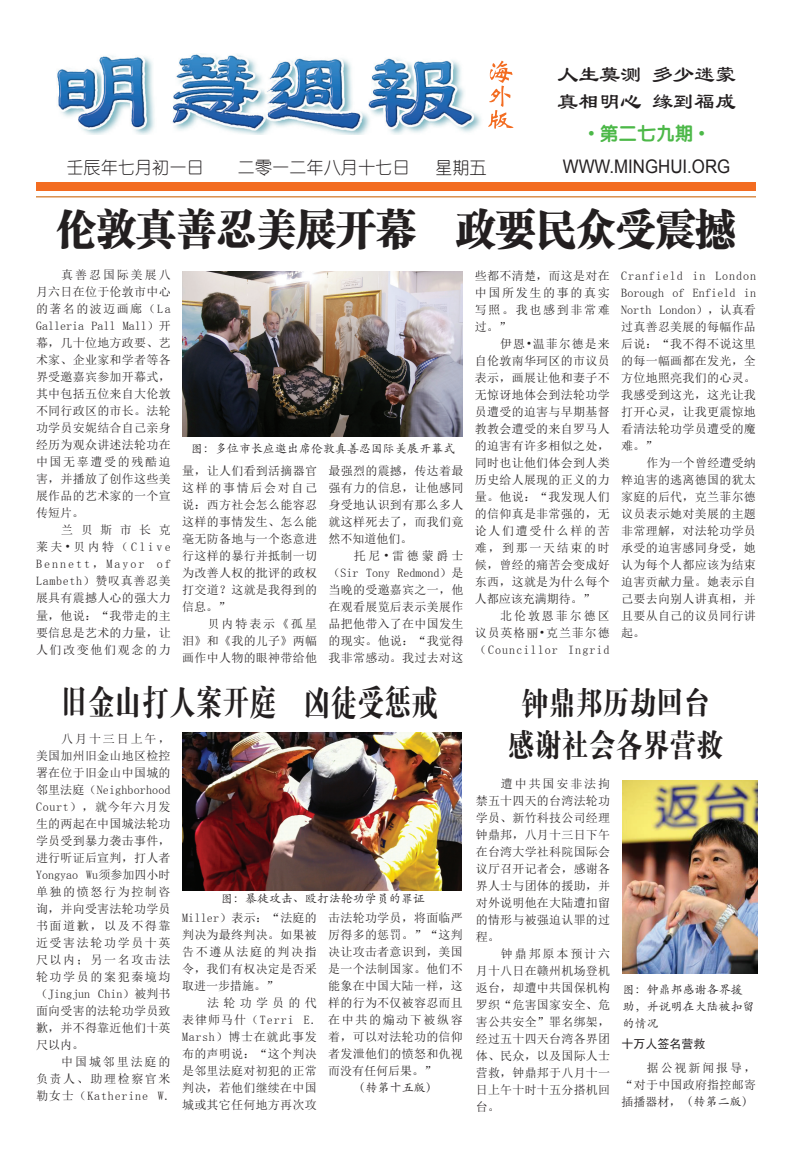
<style>
.page{position:relative;width:792px;height:1152px;background:#fff}
.page>*{position:absolute;margin:0;border:0;box-sizing:border-box;transform-origin:0 0}
.t1{font:42.3px "FZCSJW GB1 0";color:#231f20;scale:.94 1}
.t2{font:36px "FZDBSJW GB1 0";color:#231f20;scale:.75 1}
.t3{font:32.4px/42px "FZDBSJW GB1 0";color:#231f20;text-align:center;scale:.83 1}
.t4{font:23.4px/26.5px "Li Su";color:#231f20;scale:.9 1}
.t5{font:18.7px "Arial";color:#231f20;scale:.9 1}
.t6{font:18.7px "FZY4 JW GB1 0";color:#4cb848}
.t7{font:17.2px "You Yuan";color:#231f20}
.t8{font:12px/17px "Sim Sun";letter-spacing:.025em;color:#231f20;text-align:justify}
.t9{font:12px/17px "ST Kaiti";color:#231f20}
.t10{font:12px "Sim Hei";color:#231f20}
.s1{font-family:"Arial"}
.s2{font-family:"Sim Sun"}
</style>
<div class="page">
<hr style="left:36px;top:196px;width:720px;height:1px;background:#d06f18">
<div style="left:36px;top:182px;width:720px;height:9px;background:#f36c21"></div>
<svg style="left:488px;top:61px;width:25px;height:68px"></svg>
<img style="left:57px;top:54px;width:424px;height:80px">
<img style="left:183px;top:272px;width:280px;height:165px">
<img style="left:622px;top:780px;width:135px;height:194px">
<img style="left:183px;top:733px;width:279px;height:157px">
<h3 class="t4" style="left:557px;top:61px;width:200px">人生莫测 多少迷蒙真相明心 缘到福成</h3>
<h3 class="t7" style="left:66px;top:158px;width:139px">壬辰年七月初一日</h3>
<h3 class="t7" style="left:238px;top:158px;width:173px">二零一二年八月十七日</h3>
<h3 class="t7" style="left:435px;top:158px;width:53px">星期五</h3>
<h3 class="t6" style="left:588px;top:122px;width:118px"><span class="s1">•</span> 第二七九期 <span class="s1">•</span></h3>
<h3 class="t5" style="left:563px;top:154px;width:188px">WWW.MINGHUI.ORG</h3>
<h1 class="t1" style="left:56px;top:205px;width:724px">伦敦真善忍美展开幕　政要民众受震撼</h1>
<p class="t8" style="left:36px;top:267px;width:136px;text-indent:25px">真善忍国际美展八月六日在位于伦敦市中心的著名的波迈画廊（La Galleria Pall Mall）开幕，几十位地方政要、艺术家、企业家和学者等各界受邀嘉宾参加开幕式，其中包括五位来自大伦敦不同行政区的市长。法轮功学员安妮结合自己亲身经历为观众讲述法轮功在中国无辜遭受的残酷迫害，并播放了创作这些美展作品的艺术家的一个宣传短片。</p>
<p class="t8" style="left:36px;top:522px;width:136px;text-indent:25px">兰贝斯市长克莱夫•贝内特（Clive Bennett，Mayor of Lambeth）赞叹真善忍美展具有震撼人心的强大力量，他说：“我带走的主要信息是艺术的力量，让人们改变他们观念的力</p>
<p class="t9" style="left:191px;top:439px;width:265px">图：多位市长应邀出席伦敦真善忍国际美展开幕式</p>
<p class="t8" style="left:182px;top:462px;width:136px">量，让人们看到活摘器官这样的事情后会对自己说：西方社会怎么能容忍这样的事情发生、怎么能毫无防备地与一个恣意进行这样的暴行并抵制一切为改善人权的批评的政权打交道？这就是我得到的信息。”</p>
<p class="t8" style="left:182px;top:615px;width:136px;text-indent:25px">贝内特表示《孤星泪》和《我的儿子》两幅画作中人物的眼神带给他</p>
<p class="t8" style="left:329px;top:462px;width:136px">最强烈的震撼，传达着最强有力的信息，让他感同身受地认识到有那么多人就这样死去了，而我们竟然不知道他们。</p>
<p class="t8" style="left:329px;top:547px;width:136px;text-indent:25px">托尼•雷德蒙爵士（Sir Tony Redmond）是当晚的受邀嘉宾之一，他在观看展览后表示美展作品把他带入了在中国发生的现实。他说：“我觉得我非常感动。我过去对这</p>
<p class="t8" style="left:475px;top:267px;width:136px">些都不清楚，而这是对在中国所发生的事的真实写照。我也感到非常难过。”</p>
<p class="t8" style="left:475px;top:335px;width:136px;text-indent:25px">伊恩•温菲尔德是来自伦敦南华珂区的市议员表示，画展让他和妻子不无惊讶地体会到法轮功学员遭受的迫害与早期基督教教会遭受的来自罗马人的迫害有许多相似之处，同时也让他们体会到人类历史给人展现的正义的力量。他说：“我发现人们的信仰真是非常强的，无论人们遭受什么样的苦难，到那一天结束的时候，曾经的痛苦会变成好东西，这就是为什么每个人都应该充满期待。”</p>
<p class="t8" style="left:475px;top:607px;width:136px;text-indent:25px">北伦敦恩菲尔德区议员英格丽•克兰菲尔德（Councillor Ingrid</p>
<p class="t8" style="left:621px;top:267px;width:136px">Cranfield in London Borough of Enfield in North London），认真看过真善忍美展的每幅作品后说：“我不得不说这里的每一幅画都在发光，全方位地照亮我们的心灵。我感受到这光，这光让我打开心灵，让我更震惊地看清法轮功学员遭受的魔难。”</p>
<p class="t8" style="left:621px;top:454px;width:136px;text-indent:25px">作为一个曾经遭受纳粹迫害的逃离德国的犹太家庭的后代，克兰菲尔德议员表示她对美展的主题非常理解，对法轮功学员承受的迫害感同身受，她认为每个人都应该为结束迫害贡献力量。她表示自己要去向别人讲真相，并且要从自己的议员同行讲起。</p>
<h2 class="t2" style="left:60px;top:684px;width:505px">旧金山打人案开庭　凶徒受惩戒</h2>
<h3 class="t3" style="left:508px;top:683px;width:262px">钟鼎邦历劫回台感谢社会各界营救</h3>
<p class="t8" style="left:36px;top:730px;width:136px;text-indent:25px">八月十三日上午，美国加州旧金山地区检控署在位于旧金山中国城的邻里法庭（Neighborhood Court），就今年六月发生的两起在中国城法轮功学员受到暴力袭击事件，进行听证后宣判，打人者Yongyao Wu须参加四小时单独的愤怒行为控制咨询，并向受害法轮功学员书面道歉，以及不得靠近受害法轮功学员十英尺以内；另一名攻击法轮功学员的案犯秦境均（Jingjun Chin）被判书面向受害的法轮功学员致歉，并不得靠近他们十英尺以内。</p>
<p class="t8" style="left:36px;top:1053px;width:136px;text-indent:25px">中国城邻里法庭的负责人、助理检察官米勒女士（Katherine W.</p>
<p class="t8" style="left:476px;top:775px;width:136px;text-indent:25px">遭中共国安非法拘禁五十四天的台湾法轮功学员、新竹科技公司经理钟鼎邦，八月十三日下午在台湾大学社科院国际会议厅召开记者会，感谢各界人士与团体的援助，并对外说明他在大陆遭扣留的情形与被强迫认罪的过程。</p>
<p class="t8" style="left:476px;top:945px;width:136px;text-indent:25px">钟鼎邦原本预计六月十八日在赣州机场登机返台，却遭中共国保机构罗织“危害国家安全、危害公共安全”罪名绑架，经过五十四天台湾各界团体、民众，以及国际人士营救，钟鼎邦于八月十一日上午十时十五分搭机回台。</p>
<p class="t9" style="left:221px;top:890px;width:205px">图：暴徒攻击、殴打法轮功学员的罪证</p>
<p class="t8" style="left:328px;top:909px;width:136px">击法轮功学员，将面临严厉得多的惩罚。”“这判决让攻击者意识到，美国是一个法制国家。他们不能象在中国大陆一样，这样的行为不仅被容忍而且在中共的煽动下被纵容着，可以对法轮功的信仰者发泄他们的愤怒和仇视而没有任何后果。”</p>
<p class="t9" style="left:353px;top:1079px;width:85px">（转第十五版）</p>
<p class="t8" style="left:182px;top:909px;width:136px">Miller）表示：“法庭的判决为最终判决。如果被告不遵从法庭的判决指令，我们有权决定是否采取进一步措施。”</p>
<p class="t8" style="left:182px;top:994px;width:136px;text-indent:25px">法轮功学员的代表律师马什（Terri E.<br>Marsh）博士在就此事发布的声明说：“这个判决是邻里法庭对初犯的正常判决，若他们继续在中国城或其它任何地方再次攻</p>
<p class="t9" style="left:622px;top:980px;width:133px">图：钟鼎邦感谢各界援助，并说明在大陆被扣留的情况</p>
<p class="t10" style="left:622px;top:1038px;width:85px">十万人签名营救</p>
<p class="t8" style="left:622px;top:1059px;width:136px;text-align:right">据公视新闻报导，<br>“对于中国政府指控邮寄</p>
<p class="t9" style="left:622px;top:1093px;width:133px"><span class="s2">插播器材，</span>（转第二版）</p>
</div>
